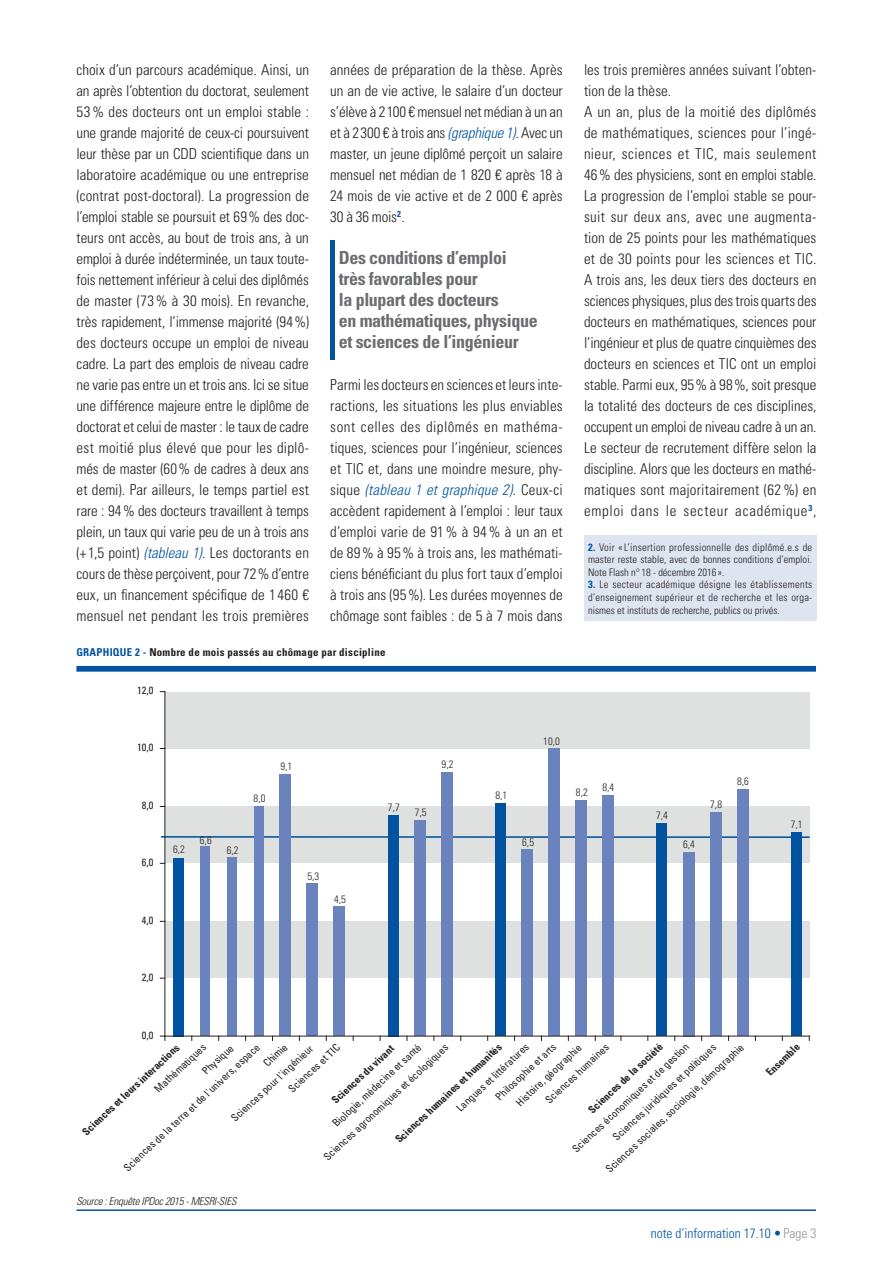
<style>
.page{position:relative;width:893px;height:1263px;background:#fff}
.page>*{position:absolute;margin:0;border:0;box-sizing:border-box;transform-origin:0 0}
.t1{font:700 condensed 18px/21px "Univers LT Std";letter-spacing:-.02em;color:#6c6d70}
.t2{font:300 condensed 15px/21px "Univers LT Std";letter-spacing:.005em;color:#231f20;text-align:justify}
.t3{font:italic 300 condensed 15px "Univers";letter-spacing:.015em;color:#0153a0}
.t4{font:300 condensed 13.5px "Univers";color:#0153a0}
.t5{font:700 condensed 10.8px "Univers LT Std";letter-spacing:.025em;color:#231f20}
.t6{font:italic 300 condensed 10.8px "Univers";letter-spacing:-.02em;color:#231f20}
.t7{font:300 condensed 10.65px "Univers";color:#231f20}
.t8{font:condensed 10.5px/19.4px "Univers";color:#231f20}
.t9{font:300 condensed 10.5px/12.6px "Univers";color:#231f20;text-align:justify}
.t10{font:700 condensed 10.5px "Univers";color:#231f20}
.s1{font-family:"Univers";font-style:italic;color:#0153a0}
.s2{font-family:"Univers LT Std";font-style:normal;color:#231f20}
.s3{color:#0153a0}
.s4{font-weight:700;color:#0153a0}
.s5{font-weight:700}
.s6{color:#939598}
</style>
<div class="page">
<hr style="left:330px;top:240px;width:4px;height:120px;background:#0153a0">
<div style="left:584px;top:535px;width:232px;height:86px;background:#dfe4f1"></div>
<div style="left:165px;top:692px;width:644px;height:56px;background:#dfe1e1"></div>
<div style="left:165px;top:806px;width:644px;height:57px;background:#dfe1e1"></div>
<div style="left:165px;top:921px;width:644px;height:57px;background:#dfe1e1"></div>
<hr style="left:161px;top:836px;width:649px;height:2px;background:#0153a0">
<div style="left:173px;top:858px;width:11px;height:178px;background:#0153a0"></div>
<div style="left:388px;top:815px;width:11px;height:221px;background:#0153a0"></div>
<div style="left:495px;top:803px;width:11px;height:233px;background:#0153a0"></div>
<div style="left:656px;top:823px;width:11px;height:213px;background:#0153a0"></div>
<div style="left:791px;top:832px;width:10px;height:204px;background:#0153a0"></div>
<div style="left:737px;top:789px;width:11px;height:247px;background:#6a82be"></div>
<div style="left:710px;top:812px;width:11px;height:224px;background:#6a82be"></div>
<div style="left:683px;top:852px;width:11px;height:184px;background:#6a82be"></div>
<div style="left:603px;top:795px;width:11px;height:241px;background:#6a82be"></div>
<div style="left:576px;top:801px;width:11px;height:235px;background:#6a82be"></div>
<div style="left:549px;top:748px;width:11px;height:288px;background:#6a82be"></div>
<div style="left:522px;top:850px;width:11px;height:186px;background:#6a82be"></div>
<div style="left:441px;top:772px;width:11px;height:264px;background:#6a82be"></div>
<div style="left:414px;top:820px;width:11px;height:216px;background:#6a82be"></div>
<div style="left:334px;top:906px;width:11px;height:130px;background:#6a82be"></div>
<div style="left:307px;top:884px;width:11px;height:152px;background:#6a82be"></div>
<div style="left:280px;top:775px;width:11px;height:261px;background:#6a82be"></div>
<div style="left:254px;top:806px;width:10px;height:230px;background:#6a82be"></div>
<div style="left:227px;top:858px;width:10px;height:178px;background:#6a82be"></div>
<div style="left:200px;top:846px;width:10px;height:190px;background:#6a82be"></div>
<hr style="left:164px;top:691px;width:1px;height:345px;background:#231f20">
<hr style="left:165px;top:1036px;width:644px;height:1px;background:#231f20">
<div style="left:76px;top:666px;width:740px;height:6px;background:#0153a0"></div>
<hr style="left:76px;top:1209px;width:740px;height:2px;background:#0153a0">
<p class="t2" style="left:77px;top:59px;width:234px">choix d’un parcours académique. Ainsi, un an après l’obtention du doctorat, seulement 53% des docteurs ont un emploi stable : une grande majorité de ceux-ci poursuivent leur thèse par un CDD scientifique dans un laboratoire académique ou une entreprise (contrat post-doctoral). La progression de l’emploi stable se poursuit et 69% des doc&shy;teurs ont accès, au bout de trois ans, à un emploi à durée indéterminée, un taux toute&shy;fois nettement inférieur à celui des diplômés de master (73% à 30 mois). En revanche, très rapidement, l’immense majorité (94%) des docteurs occupe un emploi de niveau cadre. La part des emplois de niveau cadre ne varie pas entre un et trois ans. Ici se situe une différence majeure entre le diplôme de doctorat et celui de master : le taux de cadre est moitié plus élevé que pour les diplô&shy;més de master (60% de cadres à deux ans et demi). Par ailleurs, le temps partiel est rare : 94% des docteurs travaillent à temps plein, un taux qui varie peu de un à trois ans (+ 1,5 point) <span class="s1">(tableau 1)</span>. Les doctorants en cours de thèse perçoivent, pour 72% d’entre eux, un financement spécifique de 1 460 € mensuel net pendant les trois premières</p>
<p class="t2" style="left:330px;top:59px;width:234px">années de préparation de la thèse. Après un an de vie active, le salaire d’un docteur s’élève à 2100 € mensuel net médian à un an et à 2300 € à trois ans <span class="s1">(graphique 1)</span>. Avec un master, un jeune diplômé perçoit un salaire mensuel net médian de 1 820 € après 18 à 24 mois de vie active et de 2 000 € après 30 à 36 mois<sup>2</sup>.</p>
<p class="t1" style="left:339px;top:247px;width:200px">Des conditions d’emploi très favorables pour<br>la plupart des docteurs<br>en mathématiques, physique et sciences de l’ingénieur</p>
<p class="t2" style="left:330px;top:374px;width:234px">Parmi les docteurs en sciences et leurs inte&shy;ractions, les situations les plus enviables sont celles des diplômés en mathéma&shy;tiques, sciences pour l’ingénieur, sciences et TIC et, dans une moindre mesure, phy-</p>
<p class="t3" style="left:330px;top:481px;width:234px"><span class="s2">sique</span> (tableau 1 et graphique 2)<span class="s2">. Ceux-ci</span></p>
<p class="t2" style="left:330px;top:500px;width:234px">accèdent rapidement à l’emploi : leur taux d’emploi varie de 91% à 94% à un an et de 89% à 95% à trois ans, les mathémati&shy;ciens bénéficiant du plus fort taux d’emploi à trois ans (95%). Les durées moyennes de chômage sont faibles : de 5 à 7 mois dans</p>
<p class="t5" style="left:76px;top:645px;width:311px"><span class="s3">GRAPHIQUE 2 -</span> Nombre de mois passés au chômage par discipline</p>
<p class="t8" style="left:137px;top:680px;width:18px">12,0</p>
<p class="t2" style="left:584px;top:59px;width:234px;text-align:left">les trois premières années suivant l’obten&shy;tion de la thèse.<br>A un an, plus de la moitié des diplômés de mathématiques, sciences pour l’ingé&shy;nieur, sciences et TIC, mais seulement 46% des physiciens, sont en emploi stable.<br>La progression de l’emploi stable se pour&shy;suit sur deux ans, avec une augmenta&shy;tion de 25 points pour les mathématiques et de 30 points pour les sciences et TIC.<br>A trois ans, les deux tiers des docteurs en sciences physiques, plus des trois quarts des docteurs en mathématiques, sciences pour l’ingénieur et plus de quatre cinquièmes des docteurs en sciences et TIC ont un emploi stable. Parmi eux, 95% à 98%, soit presque la totalité des docteurs de ces disciplines, occupent un emploi de niveau cadre à un an.<br>Le secteur de recrutement diffère selon la discipline. Alors que les docteurs en mathé&shy;matiques sont majoritairement (62%) en emploi dans le secteur académique<sup>3</sup>,</p>
<p class="t9" style="left:588px;top:541px;width:226px"><span class="s4">2.</span> Voir «L’insertion professionnelle des diplômé.e.s de master reste stable, avec de bonnes conditions d’emploi.<br>Note Flash n° 18 - décembre 2016 ».</p>
<p class="t9" style="left:588px;top:578px;width:226px"><span class="s4">3.</span> Le secteur académique désigne les établissements d’enseignement supérieur et de recherche et les orga&shy;nismes et instituts de recherche, publics ou privés.</p>
<p class="t8" style="left:137px;top:738px;width:18px">10,0</p>
<p class="t8" style="left:142px;top:795px;width:13px">8,0</p>
<p class="t8" style="left:142px;top:853px;width:13px">6,0</p>
<p class="t8" style="left:142px;top:910px;width:13px">4,0</p>
<p class="t7" style="left:173px;top:843px;width:13px">6,2</p>
<p class="t7" style="left:200px;top:834px;width:13px">6,6</p>
<p class="t7" style="left:227px;top:844px;width:13px">6,2</p>
<p class="t7" style="left:254px;top:792px;width:13px">8,0</p>
<p class="t7" style="left:280px;top:760px;width:13px">9,1</p>
<p class="t7" style="left:307px;top:869px;width:13px">5,3</p>
<p class="t7" style="left:334px;top:892px;width:13px">4,5</p>
<p class="t7" style="left:388px;top:800px;width:13px">7,7</p>
<p class="t7" style="left:442px;top:757px;width:13px">9,2</p>
<p class="t7" style="left:415px;top:806px;width:13px">7,5</p>
<p class="t7" style="left:495px;top:789px;width:13px">8,1</p>
<p class="t7" style="left:543px;top:734px;width:18px">10,0</p>
<p class="t7" style="left:522px;top:836px;width:13px">6,5</p>
<p class="t7" style="left:576px;top:786px;width:13px">8,2</p>
<p class="t7" style="left:602px;top:780px;width:13px">8,4</p>
<p class="t7" style="left:656px;top:809px;width:13px">7,4</p>
<p class="t7" style="left:683px;top:838px;width:13px">6,4</p>
<p class="t7" style="left:710px;top:798px;width:13px">7,8</p>
<p class="t7" style="left:737px;top:775px;width:13px">8,6</p>
<p class="t7" style="left:791px;top:818px;width:13px">7,1</p>
<p class="t8" style="left:142px;top:967px;width:13px">2,0</p>
<p class="t8" style="left:142px;top:1025px;width:13px">0,0</p>
<p class="t10" style="left:586px;top:1106px;width:98px;rotate:-43deg">Sciences de la société</p>
<p class="t8" style="left:283px;top:1083px;width:67px;rotate:-43deg">Sciences et TIC</p>
<p class="t8" style="left:307px;top:1138px;width:167px;line-height:18.5px;text-indent:29px;rotate:-43deg">Biologie, médecine et santé<br>Sciences agronomiques et écologiques</p>
<p class="t10" style="left:393px;top:1136px;width:142px;rotate:-43deg">Sciences humaines et humanités</p>
<p class="t8" style="left:491px;top:1091px;width:80px;rotate:-43deg">Philosophie et arts</p>
<p class="t8" style="left:452px;top:1102px;width:96px;rotate:-43deg">Langues et littératures</p>
<p class="t8" style="left:601px;top:1163px;width:186px;rotate:-43deg">Sciences sociales, sociologie, démographie</p>
<p class="t10" style="left:764px;top:1069px;width:43px;rotate:-43deg">Ensemble</p>
<p class="t8" style="left:540px;top:1094px;width:84px;rotate:-43deg">Sciences humaines</p>
<p class="t8" style="left:567px;top:1143px;width:156px;rotate:-43deg">Sciences économiques et de gestion</p>
<p class="t8" style="left:184px;top:1051px;width:40px;text-indent:-47px;rotate:-43deg">Mathématiques<br>Physique</p>
<p class="t8" style="left:119px;top:1162px;width:183px;rotate:-43deg">Sciences de la terre et de l'univers, espace</p>
<p class="t8" style="left:259px;top:1057px;width:30px;rotate:-43deg">Chimie</p>
<p class="t10" style="left:329px;top:1097px;width:82px;rotate:-43deg">Sciences du vivant</p>
<p class="t8" style="left:608px;top:1131px;width:138px;rotate:-43deg">Sciences juridiques et politiques</p>
<p class="t10" style="left:80px;top:1128px;width:129px;rotate:-43deg">Sciences et leurs interactions</p>
<p class="t8" style="left:511px;top:1097px;width:87px;rotate:-43deg">Histoire, géographie</p>
<p class="t8" style="left:226px;top:1112px;width:109px;rotate:-43deg">Sciences pour l'ingénieur</p>
<p class="t6" style="left:76px;top:1195px;width:161px">Source : Enquête IPDoc 2015 - MESRI-SIES</p>
<p class="t4" style="left:651px;top:1225px;width:167px">note d’information 17.10 <span class="s5">•</span> <span class="s6">Page 3</span></p>
</div>
